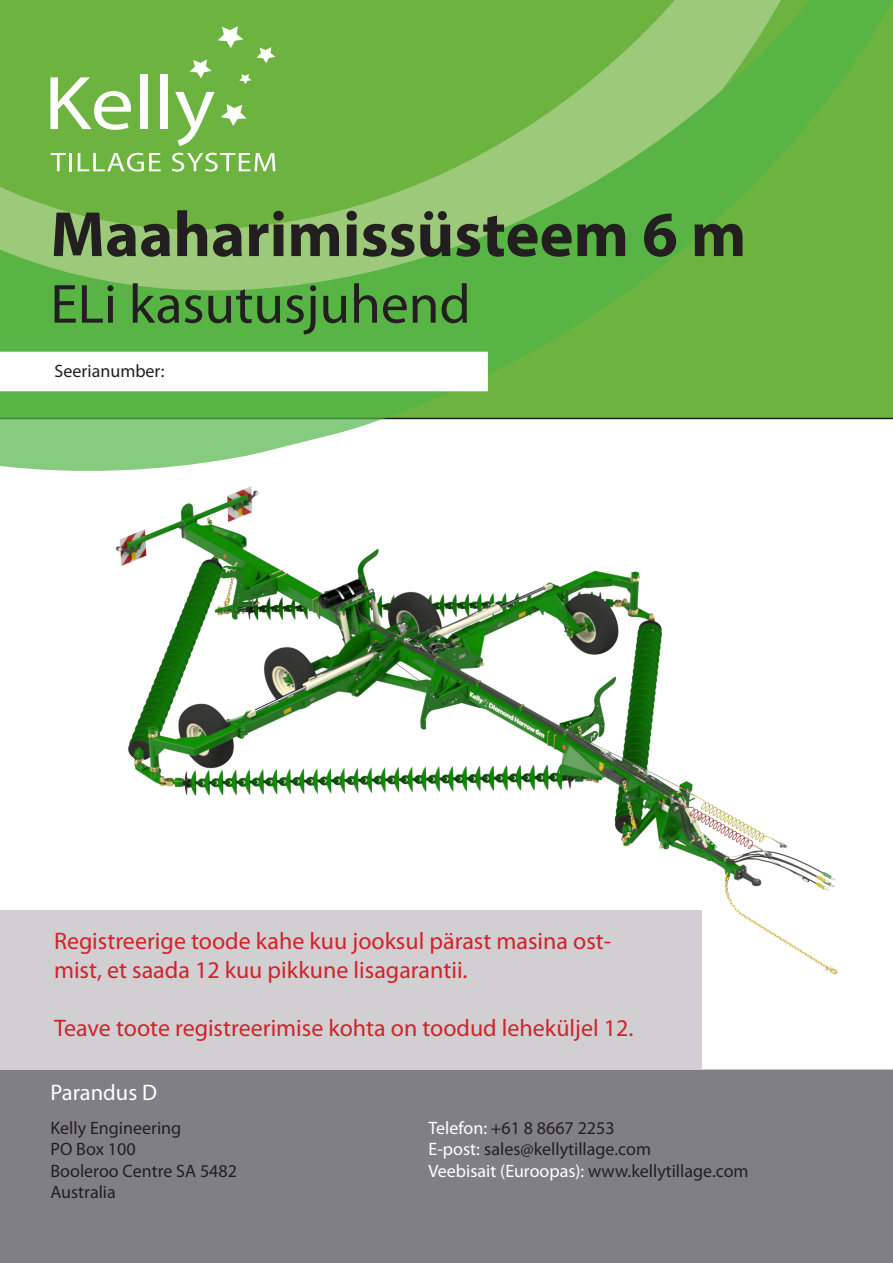
<style>
.page{position:relative;width:893px;height:1263px;background:#fff}
.page>*{position:absolute;margin:0;border:0;box-sizing:border-box;transform-origin:0 0}
.t1{font:700 64.5px "Myriad Pro";color:#231f20}
.t2{font:55.5px "Myriad Pro";color:#231f20}
.t3{font:24px/28.8px "Myriad Pro";color:#d1232a}
.t4{font:22.5px "Myriad Pro";color:#fff}
.t5{font:18px "Myriad Pro";color:#231f20}
.t6{font:18px "Myriad Pro";color:#fff}
.s1{color:#fff}
.s2{color:#231f20}
</style>
<div class="page">
<img style="left:115px;top:527px;width:723px;height:448px">
<div style="left:0;top:1069px;width:893px;height:194px;background:#808083"></div>
<div style="left:0;top:910px;width:702px;height:159px;background:#d1cfd2"></div>
<svg style="left:0;top:0;width:893px;height:527px"></svg>
<svg style="left:50px;top:77px;width:81px;height:53px"></svg>
<div style="left:140px;top:75px;width:8px;height:54px;background:#fff"></div>
<div style="left:161px;top:75px;width:7px;height:54px;background:#fff"></div>
<svg style="left:175px;top:92px;width:40px;height:54px"></svg>
<svg style="left:239px;top:74px;width:12px;height:10px"></svg>
<svg style="left:218px;top:26px;width:25px;height:22px"></svg>
<svg style="left:221px;top:104px;width:26px;height:22px"></svg>
<svg style="left:256px;top:47px;width:19px;height:16px"></svg>
<svg style="left:190px;top:59px;width:22px;height:19px"></svg>
<svg style="left:51px;top:153px;width:15px;height:18px"></svg>
<hr style="left:69px;top:153px;width:3px;height:18px;background:#fff">
<svg style="left:78px;top:153px;width:83px;height:19px"></svg>
<svg style="left:172px;top:153px;width:103px;height:19px"></svg>
<div style="left:0;top:352px;width:488px;height:39px;background:#fff"></div>
<h1 class="t1" style="left:50px;top:192px;width:697px">Maaharimissüsteem 6 m</h1>
<h2 class="t2" style="left:50px;top:274px;width:422px">ELi kasutusjuhend</h2>
<p class="t5" style="left:55px;top:361px;width:111px">Seerianumber:</p>
<p class="t3" style="left:54px;top:927px;width:559px">Registreerige toode kahe kuu jooksul pärast masina ost&shy;mist, et saada 12 kuu pikkune lisagarantii.</p>
<p class="t3" style="left:54px;top:1014px;width:581px">Teave toote registreerimise kohta on toodud leheküljel 12.</p>
<p class="t4" style="left:50px;top:1080px;width:108px">Parandus D</p>
<p class="t5" style="left:50px;top:1118px;width:132px">Kelly Engineering</p>
<p class="t5" style="left:428px;top:1118px;width:188px"><span class="s1">Telefon:</span> +61 8 8667 2253</p>
<p class="t5" style="left:50px;top:1139px;width:87px">PO Box 100</p>
<p class="t5" style="left:428px;top:1139px;width:224px"><span class="s1">E-post:</span> sales@kellytillage.com</p>
<p class="t5" style="left:50px;top:1161px;width:188px">Booleroo Centre SA 5482</p>
<p class="t6" style="left:428px;top:1161px;width:322px">Veebisait (Euroopas): <span class="s2">www.kellytillage.com</span></p>
<p class="t5" style="left:50px;top:1182px;width:67px">Australia</p>
</div>
